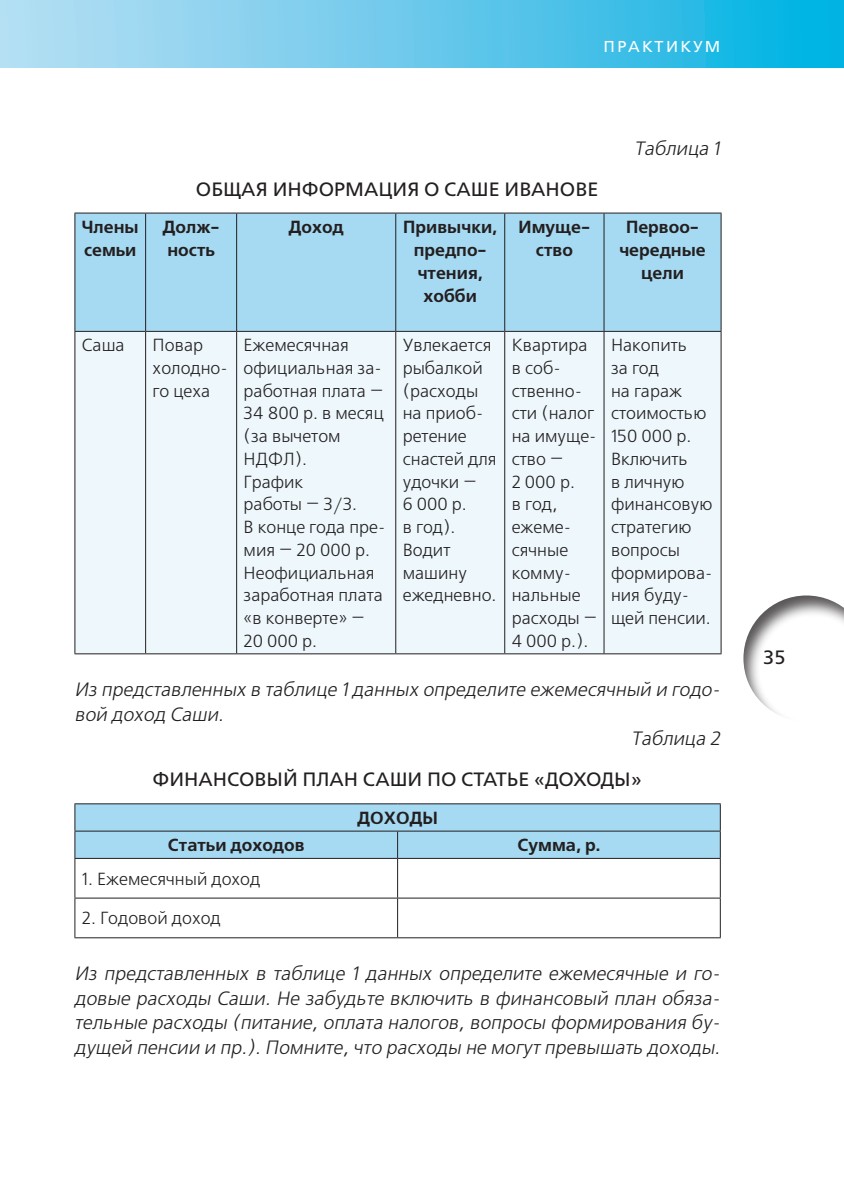
<style>
.page{position:relative;width:844px;height:1191px;background:#fff}
.page>*{position:absolute;margin:0;border:0;box-sizing:border-box;transform-origin:0 0}
.t1{font:italic 19.25px/24.5px "Free Set C";color:#231f20;text-align:justify}
.t2{font:19.25px "Free Set C San Pin";color:#231f20}
.t3{font:17.5px/22.8px "Free Set C";color:#231f20}
.t4{font:700 17.5px/22.8px "Free Set C";color:#231f20;text-align:center}
.t5{font:15.75px "Free Set C San Pin";letter-spacing:.15em;color:#fff}
</style>
<div class="page">
<div style="left:0;top:0;width:843px;height:68px;background:linear-gradient(to right,#c1dff4,#06b2e2)"></div>
<div style="left:742px;top:595px;width:101px;height:127px;background:#231f20;opacity:.75"></div>
<div style="left:75px;top:214px;width:645px;height:117px;background:#a6daf2"></div>
<div style="left:75px;top:332px;width:645px;height:321px;background:#edf7fc"></div>
<hr style="left:74px;top:213px;width:72px;height:1px;background:#231f20">
<hr style="left:74px;top:213px;width:1px;height:118px;background:#231f20">
<hr style="left:146px;top:213px;width:90px;height:1px;background:#231f20">
<hr style="left:145px;top:213px;width:1px;height:118px;background:#231f20">
<hr style="left:236px;top:213px;width:159px;height:1px;background:#231f20">
<hr style="left:236px;top:213px;width:1px;height:118px;background:#231f20">
<hr style="left:395px;top:213px;width:109px;height:1px;background:#231f20">
<hr style="left:395px;top:213px;width:1px;height:118px;background:#231f20">
<hr style="left:504px;top:213px;width:100px;height:1px;background:#231f20">
<hr style="left:504px;top:213px;width:1px;height:118px;background:#231f20">
<hr style="left:604px;top:213px;width:117px;height:1px;background:#231f20">
<hr style="left:603px;top:213px;width:1px;height:118px;background:#231f20">
<hr style="left:720px;top:213px;width:1px;height:118px;background:#231f20">
<hr style="left:74px;top:331px;width:72px;height:1px;background:#231f20">
<hr style="left:74px;top:332px;width:1px;height:321px;background:#231f20">
<hr style="left:146px;top:331px;width:90px;height:1px;background:#231f20">
<hr style="left:145px;top:332px;width:1px;height:321px;background:#231f20">
<hr style="left:236px;top:331px;width:159px;height:1px;background:#231f20">
<hr style="left:236px;top:332px;width:1px;height:321px;background:#231f20">
<hr style="left:395px;top:331px;width:109px;height:1px;background:#231f20">
<hr style="left:395px;top:332px;width:1px;height:321px;background:#231f20">
<hr style="left:504px;top:331px;width:100px;height:1px;background:#231f20">
<hr style="left:504px;top:332px;width:1px;height:321px;background:#231f20">
<hr style="left:604px;top:331px;width:117px;height:1px;background:#231f20">
<hr style="left:603px;top:332px;width:1px;height:321px;background:#231f20">
<hr style="left:720px;top:332px;width:1px;height:321px;background:#231f20">
<hr style="left:74px;top:653px;width:72px;height:1px;background:#231f20">
<hr style="left:146px;top:653px;width:90px;height:1px;background:#231f20">
<hr style="left:236px;top:653px;width:159px;height:1px;background:#231f20">
<hr style="left:395px;top:653px;width:109px;height:1px;background:#231f20">
<hr style="left:504px;top:653px;width:100px;height:1px;background:#231f20">
<hr style="left:604px;top:653px;width:117px;height:1px;background:#231f20">
<hr style="left:74px;top:803px;width:323px;height:1px;background:#231f20">
<hr style="left:397px;top:803px;width:323px;height:1px;background:#231f20">
<svg style="left:74px;top:804px;width:646px;height:54px;background:#a2d4ec"></svg>
<hr style="left:74px;top:858px;width:323px;height:1px;background:#231f20">
<hr style="left:74px;top:859px;width:1px;height:38px;background:#231f20">
<hr style="left:397px;top:858px;width:323px;height:1px;background:#231f20">
<hr style="left:397px;top:859px;width:1px;height:38px;background:#231f20">
<hr style="left:719px;top:859px;width:1px;height:38px;background:#231f20">
<hr style="left:74px;top:897px;width:323px;height:1px;background:#231f20">
<hr style="left:74px;top:898px;width:1px;height:39px;background:#231f20">
<hr style="left:397px;top:897px;width:323px;height:1px;background:#231f20">
<hr style="left:397px;top:898px;width:1px;height:39px;background:#231f20">
<hr style="left:719px;top:898px;width:1px;height:39px;background:#231f20">
<hr style="left:74px;top:937px;width:323px;height:1px;background:#231f20">
<hr style="left:397px;top:937px;width:323px;height:1px;background:#231f20">
<p class="t5" style="left:603px;top:38px;width:118px">ПРАКТИКУМ</p>
<p class="t2" style="left:196px;top:178px;width:404px">ОБЩАЯ ИНФОРМАЦИЯ О САШЕ ИВАНОВЕ</p>
<p class="t1" style="left:634px;top:137px;width:91px">Таблица 1</p>
<p class="t4" style="left:82px;top:216px;width:58px;text-align:left">Члены семьи</p>
<p class="t4" style="left:162px;top:216px;width:59px;text-align:left">Долж&shy;ность</p>
<p class="t4" style="left:288px;top:216px;width:57px">Доход</p>
<p class="t4" style="left:403px;top:216px;width:95px">Привычки, предпо&shy;чтения, хобби</p>
<p class="t4" style="left:518px;top:216px;width:73px">Имуще&shy;ство</p>
<p class="t4" style="left:619px;top:216px;width:88px">Первоо&shy;чередные цели</p>
<p class="t3" style="left:82px;top:334px;width:44px">Саша</p>
<p class="t3" style="left:153px;top:334px;width:77px">Повар холодно&shy;го цеха</p>
<p class="t3" style="left:243px;top:334px;width:143px">Ежемесячная официальная за&shy;работная плата —<br>34 800 р. в месяц (за вычетом<br>НДФЛ).<br>График<br>работы — 3/3.<br>В конце года пре&shy;мия — 20 000 р.<br>Неофициальная заработная плата «в конверте» —<br>20 000 р.</p>
<p class="t3" style="left:402px;top:334px;width:95px">Увлекается рыбалкой (расходы на приоб&shy;ретение снастей для удочки —<br>6 000 р.<br>в год).<br>Водит машину ежедневно.</p>
<p class="t3" style="left:511px;top:334px;width:87px">Квартира в соб&shy;ственно&shy;сти (налог на имуще&shy;ство —<br>2 000 р.<br>в год, ежеме&shy;сячные комму&shy;нальные расходы —<br>4 000 р.).</p>
<p class="t3" style="left:611px;top:334px;width:103px">Накопить<br>за год<br>на гараж стоимостью<br>150 000 р.<br>Включить<br>в личную финансовую стратегию вопросы формирова&shy;ния буду&shy;щей пенсии.</p>
<p class="t1" style="left:74px;top:678px;width:650px">Из представленных в таблице 1 данных определите ежемесячный и годо-</p>
<p class="t1" style="left:74px;top:703px;width:154px">вой доход Саши.</p>
<p class="t1" style="left:631px;top:727px;width:94px">Таблица 2</p>
<p class="t2" style="left:152px;top:769px;width:490px">ФИНАНСОВЫЙ ПЛАН САШИ ПО СТАТЬЕ «ДОХОДЫ»</p>
<p class="t4" style="left:357px;top:807px;width:82px">ДОХОДЫ</p>
<p class="t4" style="left:168px;top:834px;width:138px">Статьи доходов</p>
<p class="t4" style="left:517px;top:834px;width:84px">Сумма, р.</p>
<p class="t3" style="left:82px;top:868px;width:180px">1. Ежемесячный доход</p>
<p class="t3" style="left:82px;top:907px;width:140px">2. Годовой доход</p>
<p class="t1" style="left:74px;top:962px;width:650px">Из представленных в таблице 1 данных определите ежемесячные и го&shy;довые расходы Саши. Не забудьте включить в финансовый план обяза&shy;тельные расходы (питание, оплата налогов, вопросы формирования бу&shy;дущей пенсии и пр.). Помните, что расходы не могут превышать доходы.</p>
<p class="t2" style="left:763px;top:646px;width:24px">35</p>
</div>
